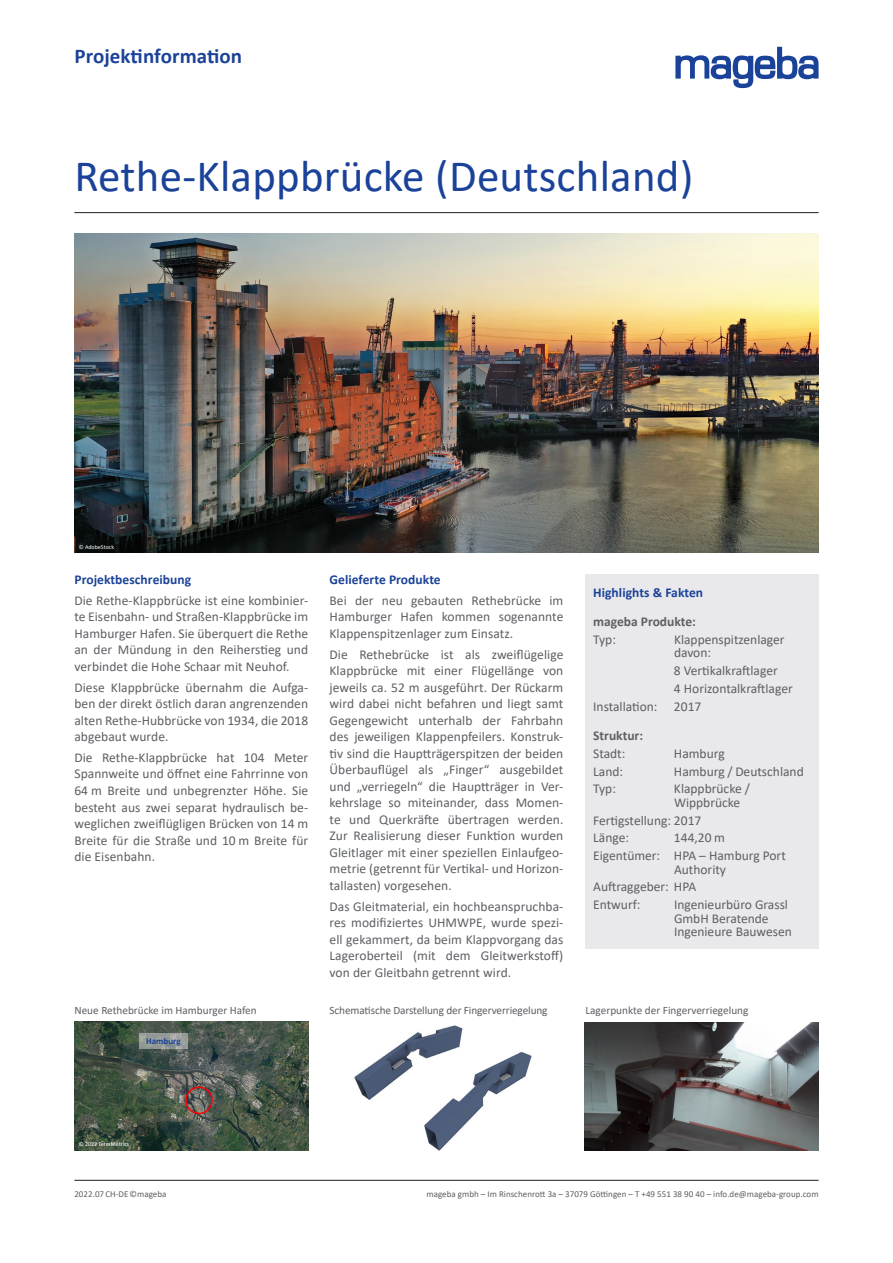
<style>
.page{position:relative;width:893px;height:1263px;background:#fff}
.page>*{position:absolute;margin:0;border:0;box-sizing:border-box;transform-origin:0 0}
.Header_top_Frontp{font:45px "Calibri";letter-spacing:.005em;color:#1b4299}
.t1{font:700 21px "Calibri";letter-spacing:.005em;color:#1b4299}
.Fliesstext{font:13.5px/16.5px "Calibri";letter-spacing:.005em;color:#5d5f63;text-align:justify}
.Aufzählung_Highlight{font:13.5px/13.5px "Calibri";color:#5d5f63}
.Title_Inhalt{font:700 13.5px "Calibri";letter-spacing:.005em;color:#1b4299}
.Highlight-Box_Aufzäh{font:700 13.5px "Calibri";color:#5d5f63}
.Bildbeschreibung{font:11.25px "Calibri";letter-spacing:-.01em;color:#5d5f63}
.t2{font:9px "Calibri";color:#5d5f63}
.t3{font:700 9px "Calibri";color:#1b4299}
.t4{font:6px "Calibri";color:#fff}
</style>
<div class="page">
<hr style="left:74px;top:1180px;width:745px;height:1px;background:#231f20">
<hr style="left:74px;top:212px;width:745px;height:1px;background:#231f20">
<img style="left:354px;top:1025px;width:178px;height:125px">
<img style="left:585px;top:1023px;width:234px;height:127px">
<img style="left:74px;top:234px;width:745px;height:319px">
<img style="left:74px;top:1022px;width:234px;height:128px">
<div style="left:185px;top:1086px;width:28px;height:28px;border:2px solid #f00;border-radius:50%"></div>
<svg style="left:139px;top:1033px;width:49px;height:15px"></svg>
<div style="left:585px;top:574px;width:234px;height:375px;background:#e9e9eb"></div>
<svg style="left:675px;top:47px;width:144px;height:41px"></svg>
<p class="t1" style="left:74px;top:41px;width:169px">Projektinformation</p>
<p class="Header_top_Frontp" style="left:74px;top:145px;width:620px">Rethe-Klappbrücke (Deutschland)</p>
<p class="t4" style="left:79px;top:542px;width:37px">© AdobeStock</p>
<p class="Title_Inhalt" style="left:74px;top:570px;width:118px">Projektbeschreibung</p>
<p class="Fliesstext" style="left:74px;top:592px;width:235px">Die Rethe-Klappbrücke ist eine kombinier&shy;te Eisenbahn- und Straßen-Klappbrücke im Hamburger Hafen. Sie überquert die Rethe an der Mündung in den Reiherstieg und verbindet die Hohe Schaar mit Neuhof.</p>
<p class="Fliesstext" style="left:74px;top:679px;width:235px">Diese Klappbrücke übernahm die Aufga&shy;ben der direkt östlich daran angrenzenden alten Rethe-Hubbrücke von 1934, die 2018 abgebaut wurde.</p>
<p class="Fliesstext" style="left:74px;top:749px;width:235px">Die Rethe-Klappbrücke hat 104 Meter Spannweite und öffnet eine Fahrrinne von 64 m Breite und unbegrenzter Höhe. Sie besteht aus zwei separat hydraulisch be&shy;weglichen zweiflügligen Brücken von 14 m Breite für die Straße und 10 m Breite für die Eisenbahn.</p>
<p class="Title_Inhalt" style="left:330px;top:570px;width:113px">Gelieferte Produkte</p>
<p class="Fliesstext" style="left:330px;top:592px;width:235px">Bei der neu gebauten Rethebrücke im Hamburger Hafen kommen sogenannte Klappenspitzenlager zum Einsatz.</p>
<p class="Fliesstext" style="left:330px;top:646px;width:235px">Die Rethebrücke ist als zweiflügelige Klappbrücke mit einer Flügellänge von jeweils ca. 52 m ausgeführt. Der Rückarm wird dabei nicht befahren und liegt samt Gegengewicht unterhalb der Fahrbahn des jeweiligen Klappenpfeilers. Konstruk&shy;tiv sind die Hauptträgerspitzen der beiden Überbauflügel als „Finger“ ausgebildet und „verriegeln“ die Hauptträger in Ver&shy;kehrslage so miteinander, dass Momen&shy;te und Querkräfte übertragen werden.<br>Zur Realisierung dieser Funktion wurden Gleitlager mit einer speziellen Einlaufgeo&shy;metrie (getrennt für Vertikal- und Horizon&shy;tallasten) vorgesehen.</p>
<p class="Fliesstext" style="left:330px;top:897px;width:235px">Das Gleitmaterial, ein hochbeanspruchba&shy;res modifiziertes UHMWPE, wurde spezi&shy;ell gekammert, da beim Klappvorgang das Lageroberteil (mit dem Gleitwerkstoff) von der Gleitbahn getrennt wird.</p>
<p class="Title_Inhalt" style="left:593px;top:583px;width:112px">Highlights &amp; Fakten</p>
<p class="Highlight-Box_Aufzäh" style="left:593px;top:612px;width:104px">mageba Produkte:</p>
<p class="Aufzählung_Highlight" style="left:593px;top:632px;width:24px">Typ:</p>
<p class="Aufzählung_Highlight" style="left:674px;top:632px;width:112px">Klappenspitzenlager davon:</p>
<p class="Aufzählung_Highlight" style="left:674px;top:664px;width:105px">8 Vertikalkraftlager</p>
<p class="Aufzählung_Highlight" style="left:674px;top:681px;width:120px">4 Horizontalkraftlager</p>
<p class="Aufzählung_Highlight" style="left:593px;top:699px;width:110px">Installation: 2017</p>
<p class="Highlight-Box_Aufzäh" style="left:593px;top:726px;width:51px">Struktur:</p>
<p class="Aufzählung_Highlight" style="left:593px;top:746px;width:34px">Stadt:</p>
<p class="Aufzählung_Highlight" style="left:674px;top:746px;width:52px">Hamburg</p>
<p class="Aufzählung_Highlight" style="left:593px;top:764px;width:31px">Land:</p>
<p class="Aufzählung_Highlight" style="left:674px;top:764px;width:131px">Hamburg / Deutschland</p>
<p class="Aufzählung_Highlight" style="left:593px;top:782px;width:24px">Typ:</p>
<p class="Aufzählung_Highlight" style="left:674px;top:782px;width:78px">Klappbrücke /<br>Wippbrücke</p>
<p class="Aufzählung_Highlight" style="left:593px;top:813px;width:110px">Fertigstellung: 2017</p>
<p class="Aufzählung_Highlight" style="left:593px;top:831px;width:37px">Länge:</p>
<p class="Aufzählung_Highlight" style="left:674px;top:831px;width:53px">144,20 m</p>
<p class="Aufzählung_Highlight" style="left:674px;top:848px;width:113px;text-indent:-81px">Eigentümer: HPA – Hamburg Port<br>Authority</p>
<p class="Aufzählung_Highlight" style="left:593px;top:880px;width:104px">Auftraggeber: HPA</p>
<p class="Aufzählung_Highlight" style="left:593px;top:897px;width:49px">Entwurf:</p>
<p class="Aufzählung_Highlight" style="left:674px;top:897px;width:119px">Ingenieurbüro Grassl<br>GmbH Beratende<br>Ingenieure Bauwesen</p>
<p class="Bildbeschreibung" style="left:74px;top:1003px;width:184px">Neue Rethebrücke im Hamburger Hafen</p>
<p class="Bildbeschreibung" style="left:330px;top:1003px;width:220px">Schematische Darstellung der Fingerverriegelung</p>
<p class="Bildbeschreibung" style="left:585px;top:1003px;width:164px">Lagerpunkte der Fingerverriegelung</p>
<p class="t3" style="left:146px;top:1035px;width:36px">Hamburg</p>
<p class="t4" style="left:79px;top:1140px;width:52px">© 2022 TerraMetrics</p>
<p class="t2" style="left:74px;top:1188px;width:94px">2022.07 CH-DE ©mageba</p>
<p class="t2" style="left:427px;top:1188px;width:393px">mageba gmbh – Im Rinschenrott 3a – 37079 Göttingen – T +49 551 38 90 40 – info.de@mageba-group.com</p>
</div>
